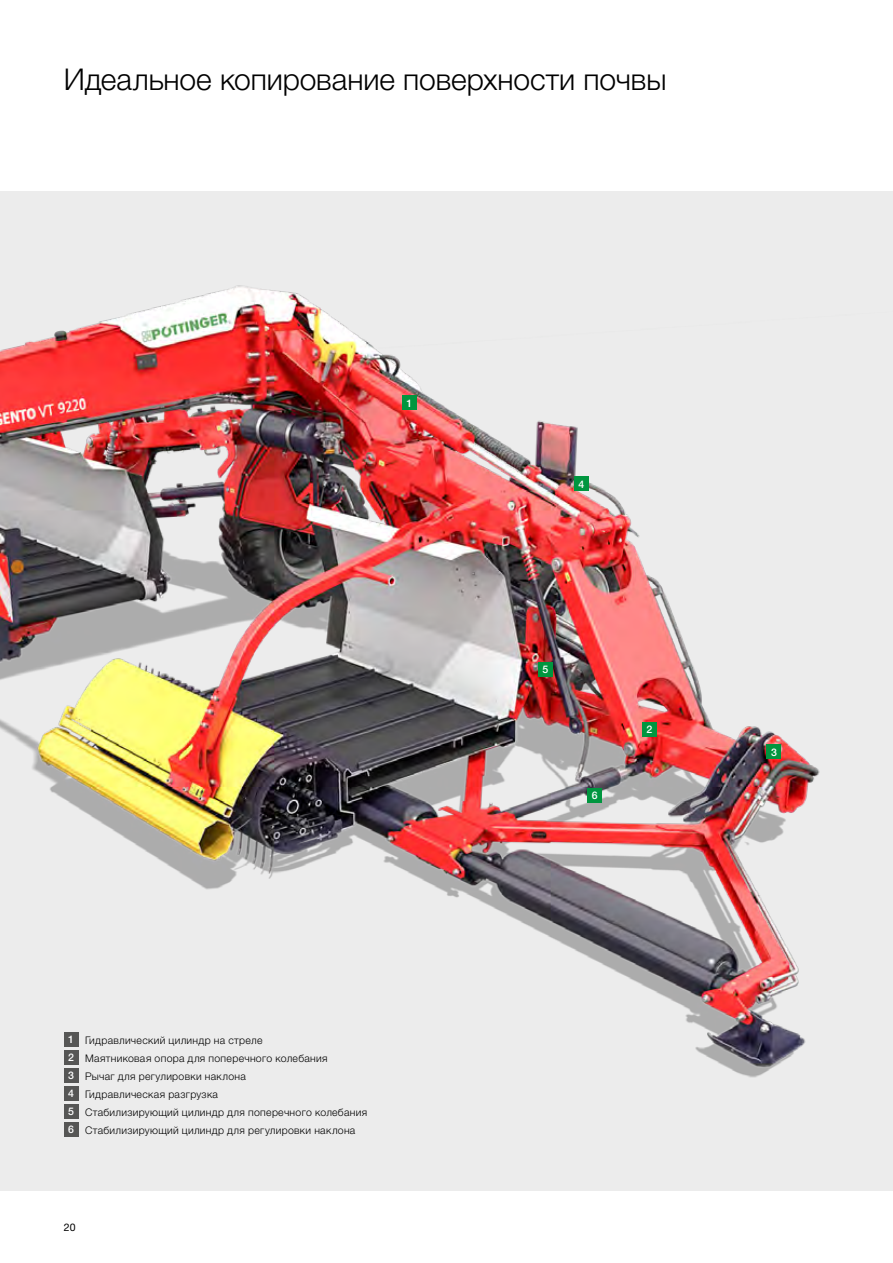
<style>
.page{position:relative;width:893px;height:1263px;background:#fff}
.page>*{position:absolute;margin:0;border:0;box-sizing:border-box;transform-origin:0 0}
.t1{font:300 30px "Helvetica Neue LTW1 G";letter-spacing:-.005em;color:#000}
.t2{font:300 10.5px "Helvetica Neue LTW1 G";letter-spacing:.03em;color:#000}
.t3{font:500 10.5px "Helvetica Neue LTW1 G";color:#fff}
.t4{font:10.5px "Helvetica Neue LTW1 G";color:#000}
</style>
<div class="page">
<div style="left:0;top:191px;width:893px;height:1000px;background:#ececec"></div>
<img style="left:0;top:285px;width:820px;height:793px">
<div style="left:402px;top:395px;width:15px;height:15px;background:#00963f"></div>
<div style="left:766px;top:744px;width:15px;height:15px;background:#00963f"></div>
<div style="left:642px;top:722px;width:15px;height:14px;background:#00963f"></div>
<div style="left:574px;top:476px;width:15px;height:15px;background:#00963f"></div>
<div style="left:538px;top:662px;width:15px;height:14px;background:#00963f"></div>
<div style="left:587px;top:788px;width:15px;height:15px;background:#00963f"></div>
<div style="left:64px;top:1032px;width:15px;height:15px;background:#565655"></div>
<div style="left:64px;top:1068px;width:15px;height:15px;background:#565655"></div>
<div style="left:64px;top:1104px;width:15px;height:15px;background:#565655"></div>
<div style="left:64px;top:1050px;width:15px;height:15px;background:#565655"></div>
<div style="left:64px;top:1086px;width:15px;height:15px;background:#565655"></div>
<div style="left:64px;top:1122px;width:15px;height:15px;background:#565655"></div>
<h1 class="t1" style="left:64px;top:61px;width:604px">Идеальное копирование поверхности почвы</h1>
<p class="t3" style="left:406px;top:397px;width:7px">1</p>
<p class="t3" style="left:68px;top:1033px;width:7px">1</p>
<p class="t3" style="left:68px;top:1069px;width:7px">3</p>
<p class="t3" style="left:68px;top:1105px;width:7px">5</p>
<p class="t2" style="left:64px;top:1034px;width:200px">■ Гидравлический цилиндр на стреле</p>
<p class="t2" style="left:64px;top:1052px;width:265px">■ Маятниковая опора для поперечного колебания</p>
<p class="t2" style="left:64px;top:1070px;width:184px">■ Рычаг для регулировки наклона</p>
<p class="t2" style="left:64px;top:1088px;width:156px">■ Гидравлическая разгрузка</p>
<p class="t2" style="left:64px;top:1106px;width:305px">■ Стабилизирующий цилиндр для поперечного колебания</p>
<p class="t2" style="left:64px;top:1124px;width:293px">■ Стабилизирующий цилиндр для регулировки наклона</p>
<p class="t3" style="left:68px;top:1051px;width:7px">2</p>
<p class="t3" style="left:68px;top:1087px;width:7px">4</p>
<p class="t3" style="left:68px;top:1123px;width:7px">6</p>
<p class="t4" style="left:64px;top:1220px;width:13px">20</p>
<p class="t3" style="left:579px;top:478px;width:7px">4</p>
<p class="t3" style="left:542px;top:663px;width:7px">5</p>
<p class="t3" style="left:592px;top:789px;width:7px">6</p>
<p class="t3" style="left:647px;top:723px;width:7px">2</p>
<p class="t3" style="left:771px;top:745px;width:7px">3</p>
</div>
